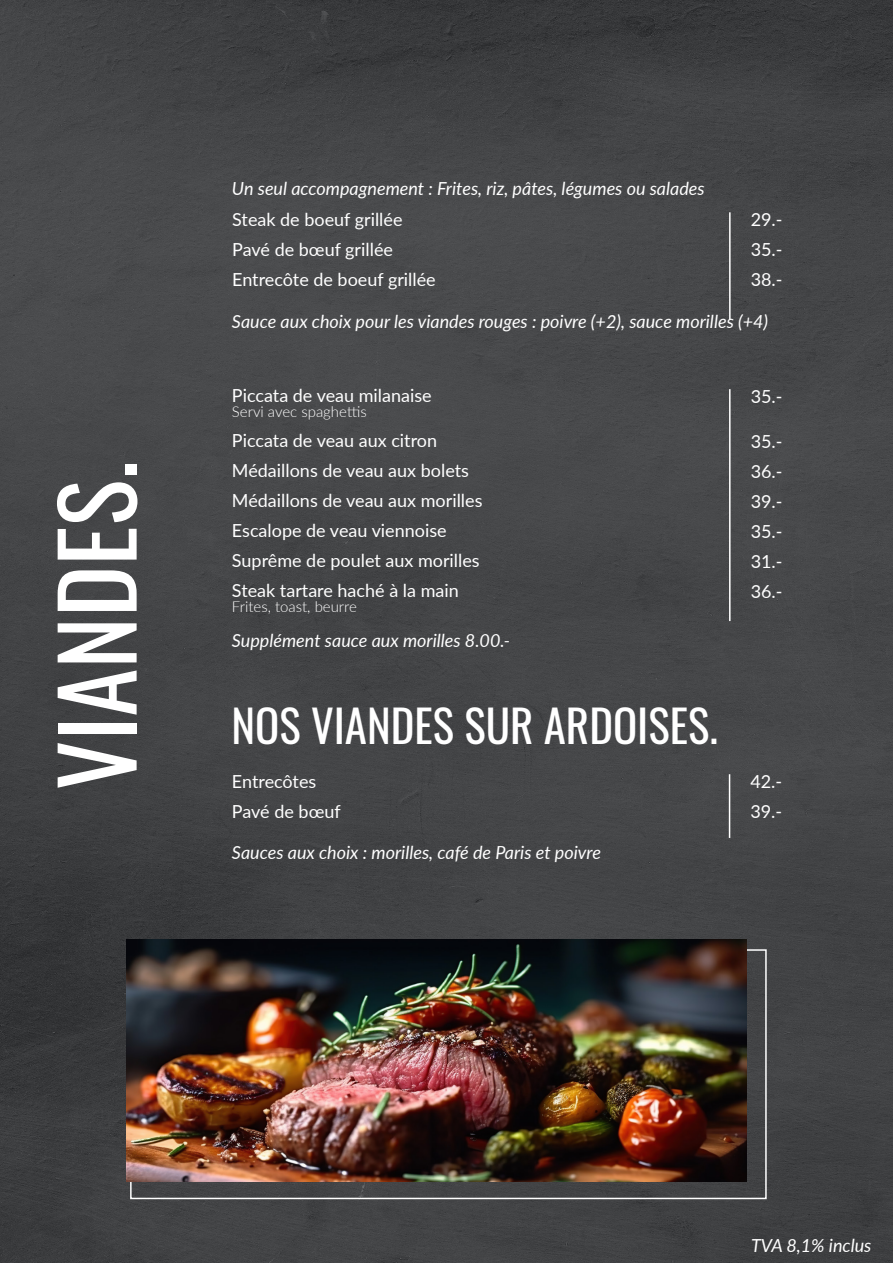
<style>
.page{position:relative;width:893px;height:1263px;background:#fff}
.page>*{position:absolute;margin:0;border:0;box-sizing:border-box;transform-origin:0 0}
._65pt_Size_Align_Center{font:97.5px "Oswald";color:#fff}
._32pt_Size_Align_Left{font:45px "Oswald";color:#fff}
._12pt_Size_Align_Left{font:18px "Lato";color:#fff}
._12pt_Size_Align_Left-2{font:italic 18px "Lato";color:#fff}
._12pt_Size_Align_Left-3{font:300 15px "Lato";color:#fff}
</style>
<div class="page">
<img style="left:0;top:0;width:893px;height:1263px">
<hr style="left:729px;top:212px;width:2px;height:107px;background:#fff">
<hr style="left:729px;top:389px;width:1px;height:232px;background:#fff">
<hr style="left:729px;top:774px;width:1px;height:64px;background:#fff">
<img style="left:126px;top:939px;width:620px;height:242px">
<p class="_65pt_Size_Align_Center" style="left:10px;top:790px;width:330px;rotate:-90deg">VIANDES.</p>
<p class="_12pt_Size_Align_Left-2" style="left:232px;top:175px;width:474px">Un seul accompagnement : Frites, riz, pâtes, légumes ou salades</p>
<p class="_12pt_Size_Align_Left" style="left:232px;top:207px;width:172px">Steak de boeuf grillée</p>
<p class="_12pt_Size_Align_Left" style="left:232px;top:237px;width:162px">Pavé de bœuf grillée</p>
<p class="_12pt_Size_Align_Left" style="left:232px;top:267px;width:205px">Entrecôte de boeuf grillée</p>
<p class="_12pt_Size_Align_Left" style="left:751px;top:207px;width:33px">29.-</p>
<p class="_12pt_Size_Align_Left" style="left:751px;top:237px;width:33px">35.-</p>
<p class="_12pt_Size_Align_Left" style="left:751px;top:267px;width:33px">38.-</p>
<p class="_12pt_Size_Align_Left-2" style="left:232px;top:308px;width:538px">Sauce aux choix pour les viandes rouges : poivre (+2), sauce morilles (+4)</p>
<p class="_12pt_Size_Align_Left" style="left:232px;top:382px;width:201px">Piccata de veau milanaise</p>
<p class="_12pt_Size_Align_Left-3" style="left:232px;top:401px;width:136px">Servi avec spaghettis</p>
<p class="_12pt_Size_Align_Left" style="left:232px;top:427px;width:207px">Piccata de veau aux citron</p>
<p class="_12pt_Size_Align_Left" style="left:232px;top:457px;width:239px">Médaillons de veau aux bolets</p>
<p class="_12pt_Size_Align_Left" style="left:232px;top:487px;width:252px">Médaillons de veau aux morilles</p>
<p class="_12pt_Size_Align_Left" style="left:232px;top:517px;width:216px">Escalope de veau viennoise</p>
<p class="_12pt_Size_Align_Left" style="left:232px;top:547px;width:249px">Suprême de poulet aux morilles</p>
<p class="_12pt_Size_Align_Left" style="left:232px;top:577px;width:228px">Steak tartare haché à la main</p>
<p class="_12pt_Size_Align_Left-3" style="left:232px;top:596px;width:127px">Frites, toast, beurre</p>
<p class="_12pt_Size_Align_Left-2" style="left:232px;top:628px;width:280px">Supplément sauce aux morilles 8.00.-</p>
<p class="_32pt_Size_Align_Left" style="left:231px;top:685px;width:488px">NOS VIANDES SUR ARDOISES.</p>
<p class="_12pt_Size_Align_Left" style="left:232px;top:769px;width:86px">Entrecôtes</p>
<p class="_12pt_Size_Align_Left" style="left:232px;top:799px;width:110px">Pavé de bœuf</p>
<p class="_12pt_Size_Align_Left-2" style="left:232px;top:839px;width:371px">Sauces aux choix : morilles, café de Paris et poivre</p>
<p class="_12pt_Size_Align_Left" style="left:751px;top:384px;width:33px">35.-</p>
<p class="_12pt_Size_Align_Left" style="left:751px;top:429px;width:33px">35.-</p>
<p class="_12pt_Size_Align_Left" style="left:751px;top:459px;width:33px">36.-</p>
<p class="_12pt_Size_Align_Left" style="left:751px;top:489px;width:33px">39.-</p>
<p class="_12pt_Size_Align_Left" style="left:751px;top:519px;width:33px">35.-</p>
<p class="_12pt_Size_Align_Left" style="left:751px;top:549px;width:33px">31.-</p>
<p class="_12pt_Size_Align_Left" style="left:751px;top:579px;width:33px">36.-</p>
<p class="_12pt_Size_Align_Left" style="left:750px;top:769px;width:33px">42.-</p>
<p class="_12pt_Size_Align_Left" style="left:750px;top:799px;width:33px">39.-</p>
<p class="_12pt_Size_Align_Left-2" style="left:751px;top:1232px;width:122px">TVA 8,1% inclus</p>
</div>
